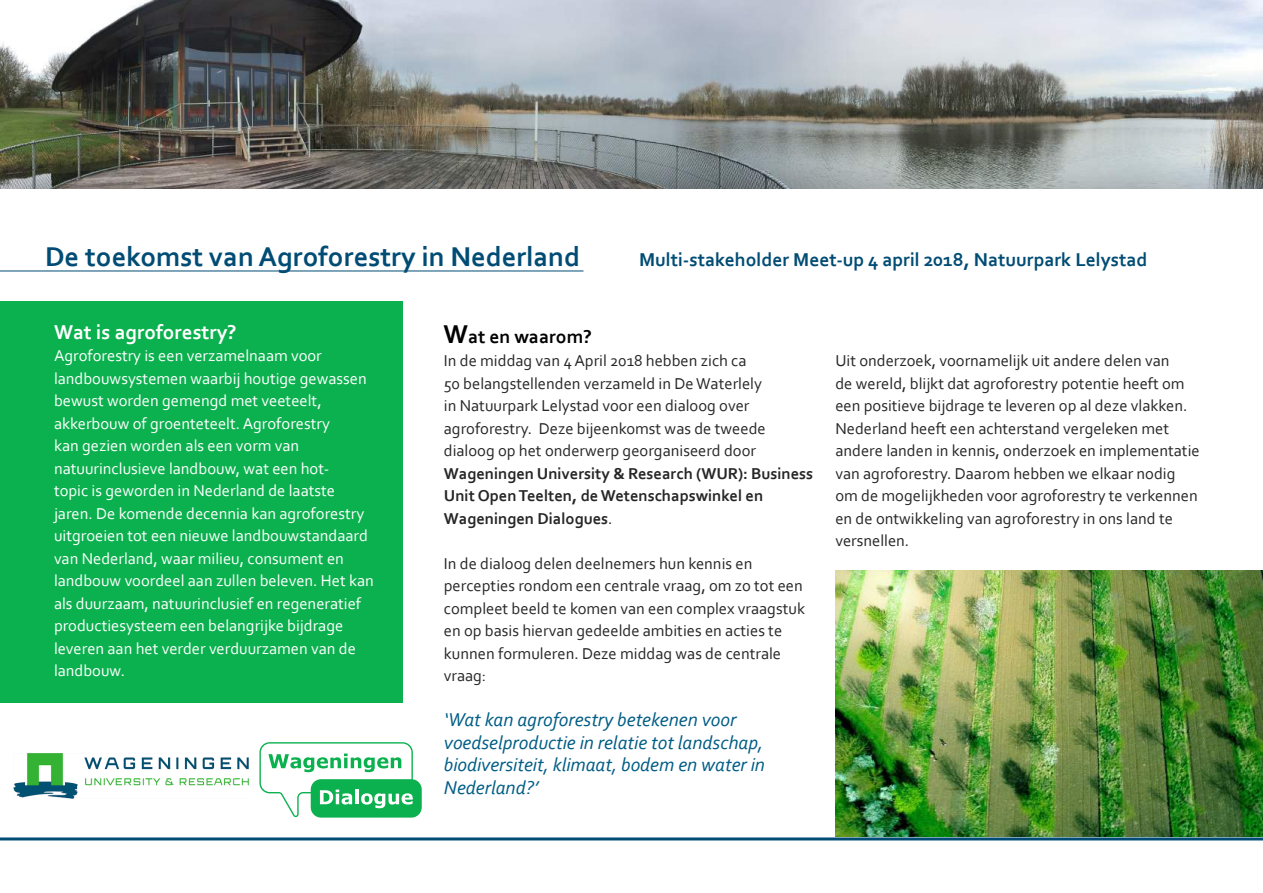
<style>
.page{position:relative;width:1263px;height:893px;background:#fff}
.page>*{position:absolute;margin:0;border:0;box-sizing:border-box;transform-origin:0 0}
.t1{font:700 28.5px "Corbel";color:#004c74}
.t2{font:700 21px "Corbel";color:#fff}
.t3{font:italic 19.5px/22.5px "Corbel";color:#005d85}
.t4{font:700 19.5px "Corbel";color:#004c74}
.t5{font:700 19.5px "Corbel";color:#000101}
.t6{font:16.5px/22.5px "Corbel";color:#262626}
.t7{font:16.5px/22.5px "Corbel";color:#fff}
.t8{font:700 16.5px/22.5px "Corbel";color:#262626}
.s1{font-size:27px}
.s2{font-weight:400}
</style>
<div class="page">
<div style="left:0;top:302px;width:403px;height:401px;background:#0bb14e"></div>
<img style="left:0;top:0;width:1263px;height:188px">
<img style="left:836px;top:570px;width:426px;height:266px">
<hr style="left:0;top:837px;width:1263px;height:3px;background:#004c74">
<hr style="left:0;top:271px;width:583px;height:1px;background:#004c74">
<img style="left:14px;top:753px;width:234px;height:45px">
<div style="left:311px;top:779px;width:111px;height:39px;background:#0bb14e;border-radius:10px"></div>
<svg style="left:259px;top:742px;width:154px;height:75px"></svg>
<h1 class="t1" style="left:45px;top:238px;width:536px">De toekomst van Agroforestry in Nederland</h1>
<p class="t4" style="left:639px;top:247px;width:510px">Multi-stakeholder Meet-up 4 april 2018, Natuurpark Lelystad</p>
<p class="t2" style="left:54px;top:319px;width:184px">Wat is agroforestry?</p>
<p class="t5" style="left:443px;top:324px;width:150px"><span class="s1">W</span>at en waarom?</p>
<p class="t7" style="left:54px;top:344px;width:321px">Agroforestry is een verzamelnaam voor landbouwsystemen waarbij houtige gewassen bewust worden gemengd met veeteelt, akkerbouw of groenteteelt. Agroforestry<br>kan gezien worden als een vorm van natuurinclusieve landbouw, wat een hot-<br>topic is geworden in Nederland de laatste jaren. De komende decennia kan agroforestry uitgroeien tot een nieuwe landbouwstandaard van Nederland, waar milieu, consument en landbouw voordeel aan zullen beleven. Het kan als duurzaam, natuurinclusief en regeneratief productiesysteem een belangrijke bijdrage leveren aan het verder verduurzamen van de landbouw.</p>
<p class="t6" style="left:444px;top:349px;width:323px">In de middag van 4 April 2018 hebben zich ca 50 belangstellenden verzameld in De Waterlely in Natuurpark Lelystad voor een dialoog over agroforestry. Deze bijeenkomst was de tweede dialoog op het onderwerp georganiseerd door</p>
<p class="t8" style="left:444px;top:462px;width:371px">Wageningen University &amp; Research (WUR): Business<br>Unit Open Teelten, de Wetenschapswinkel en<br>Wageningen Dialogues<span class="s2">.</span></p>
<p class="t6" style="left:444px;top:552px;width:363px">In de dialoog delen deelnemers hun kennis en percepties rondom een centrale vraag, om zo tot een compleet beeld te komen van een complex vraagstuk en op basis hiervan gedeelde ambities en acties te kunnen formuleren. Deze middag was de centrale vraag:</p>
<p class="t3" style="left:444px;top:708px;width:322px">‘Wat kan agroforestry betekenen voor voedselproductie in relatie tot landschap, biodiversiteit, klimaat, bodem en water in Nederland?’</p>
<p class="t6" style="left:835px;top:349px;width:366px">Uit onderzoek, voornamelijk uit andere delen van<br>de wereld, blijkt dat agroforestry potentie heeft om een positieve bijdrage te leveren op al deze vlakken.<br>Nederland heeft een achterstand vergeleken met andere landen in kennis, onderzoek en implementatie van agroforestry. Daarom hebben we elkaar nodig om de mogelijkheden voor agroforestry te verkennen en de ontwikkeling van agroforestry in ons land te versnellen.</p>
</div>
